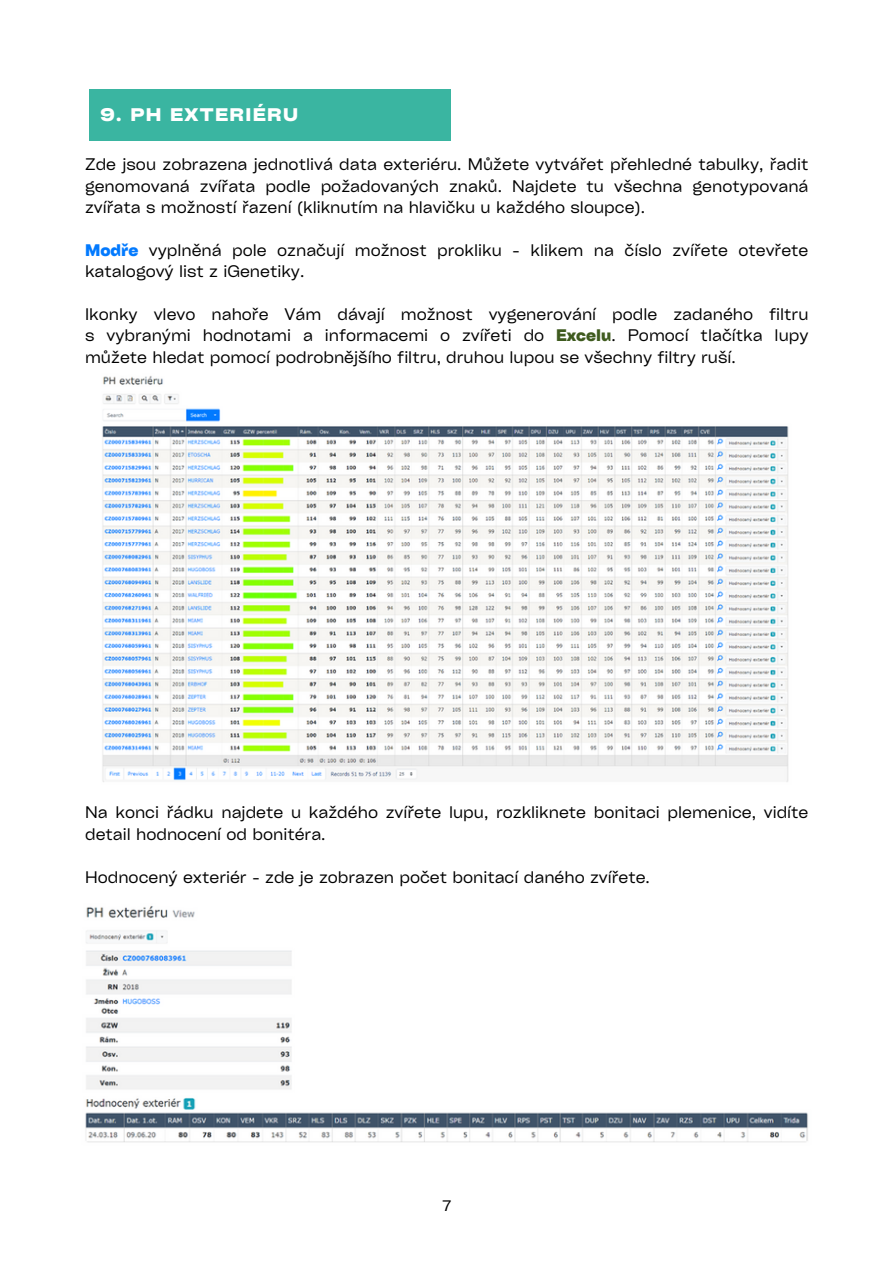
<style>
.page{position:relative;width:894px;height:1264px;background:#fff}
.page>*{position:absolute;margin:0;border:0;box-sizing:border-box;transform-origin:0 0}
.t1{font:700 expanded 17.55px "Cy Grotesk";letter-spacing:.075em;color:#fff}
.t2{font:16.05px/21.3px "Cy Grotesk Key";color:#000;text-align:justify}
.t3{font:14.55px "Cy Grotesk Key";color:#000}
.s1{font-weight:700;color:#037afe}
.s2{font-weight:700;color:#3f5b1f}
</style>
<div class="page">
<div style="left:89px;top:89px;width:362px;height:51px;background:#3ab5a1"></div>
<img style="left:102px;top:376px;width:687px;height:406px">
<img style="left:85px;top:906px;width:723px;height:237px">
<p class="t1" style="left:101px;top:103px;width:199px">9. PH EXTERIÉRU</p>
<p class="t2" style="left:85px;top:153px;width:724px">Zde jsou zobrazena jednotlivá data exteriéru. Můžete vytvářet přehledné tabulky, řadit genomovaná zvířata podle požadovaných znaků. Najdete tu všechna genotypovaná zvířata s možností řazení (kliknutím na hlavičku u každého sloupce).</p>
<p class="t2" style="left:85px;top:239px;width:724px"><span class="s1">Modře</span> vyplněná pole označují možnost prokliku - klikem na číslo zvířete otevřete katalogový list z iGenetiky.</p>
<p class="t2" style="left:85px;top:303px;width:724px">Ikonky vlevo nahoře Vám dávají možnost vygenerování podle zadaného filtru s vybranými hodnotami a informacemi o zvířeti do <span class="s2">Excelu</span>. Pomocí tlačítka lupy můžete hledat pomocí podrobnějšího filtru, druhou lupou se všechny filtry ruší.</p>
<p class="t2" style="left:85px;top:801px;width:724px">Na konci řádku najdete u každého zvířete lupu, rozkliknete bonitaci plemenice, vidíte detail hodnocení od bonitéra.</p>
<p class="t2" style="left:85px;top:865px;width:566px">Hodnocený exteriér - zde je zobrazen počet bonitací daného zvířete.</p>
<p class="t3" style="left:442px;top:1196px;width:10px">7</p>
</div>
